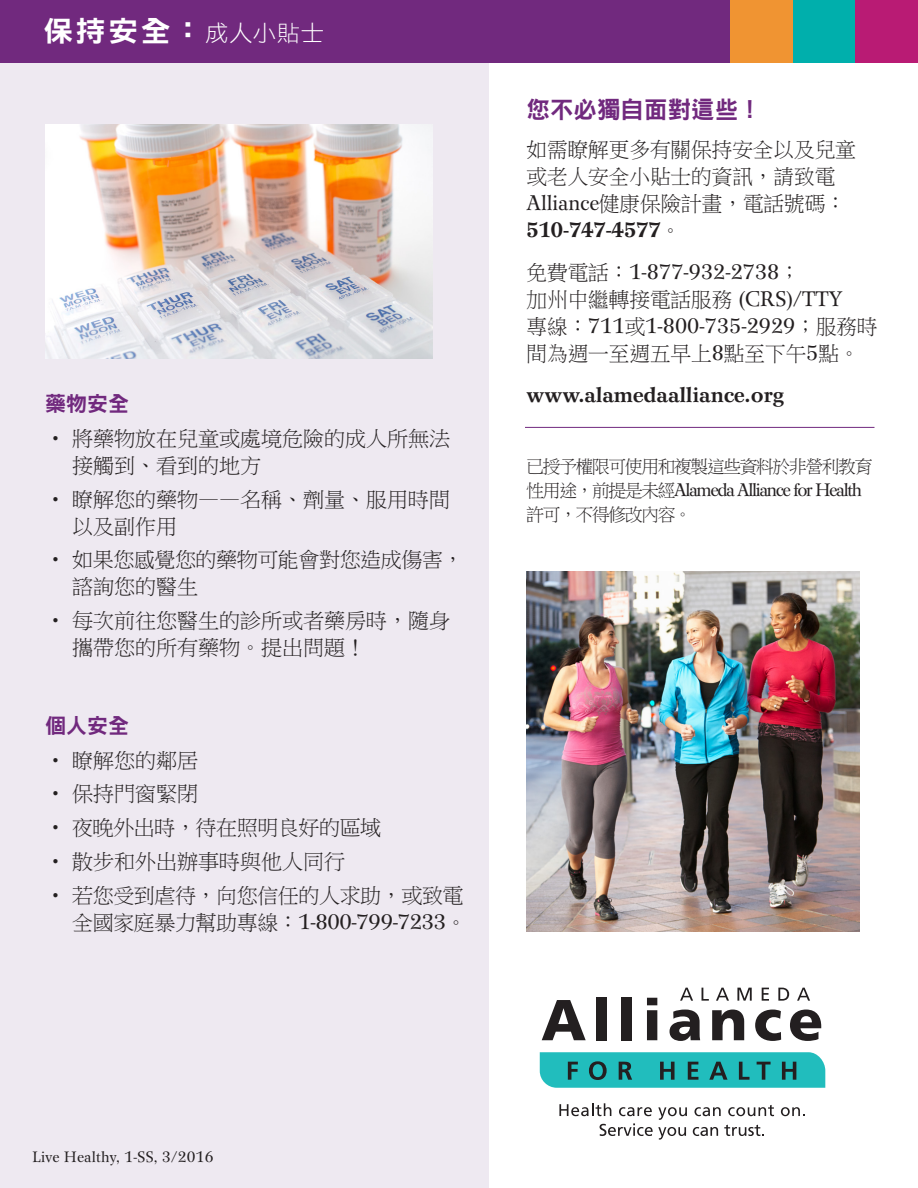
<style>
.page{position:relative;width:918px;height:1188px;background:#fff}
.page>*{position:absolute;margin:0;border:0;box-sizing:border-box;transform-origin:0 0}
.t1{font:28.65px "DF Hei Std W9";color:#fff;scale:1.06 1}
.t2{font:24px "DF Hei Std W9";color:#71297e}
.t3{font:21px/27px "P Ming Li U";color:#231f20}
.t4{font:21px/27px "P Ming Li U";letter-spacing:-.02em;color:#231f20}
.t5{font:21px/42px "Wilke";color:#231f20}
.t6{font:21px "Wilke";letter-spacing:-.02em;color:#231f20}
.t7{font:700 21px "Wilke";color:#231f20}
.t8{font:21px "DF Hei Std W9";color:#71297e}
.t9{font:18px "Wilke";letter-spacing:-.07em;color:#231f20}
.t10{font:18px "P Ming Li U";letter-spacing:-.07em;color:#231f20}
.t11{font:15px "Wilke";letter-spacing:.02em;color:#231f20}
.s1{font-family:"DF Hei Std W3";font-size:22.5px}
.s2{font-family:"P Ming Li U"}
.s3{font-family:"Wilke"}
.s4{font-weight:700}
</style>
<div class="page">
<div style="left:0;top:60px;width:488px;height:1128px;background:#eee9f1"></div>
<svg style="left:542px;top:1000px;width:44px;height:40px"></svg>
<div style="left:597px;top:997px;width:10px;height:43px;background:#231f20"></div>
<div style="left:622px;top:997px;width:10px;height:43px;background:#231f20"></div>
<svg style="left:647px;top:998px;width:10px;height:42px"></svg>
<svg style="left:670px;top:1010px;width:30px;height:31px"></svg>
<svg style="left:712px;top:1010px;width:32px;height:30px"></svg>
<svg style="left:755px;top:1010px;width:26px;height:31px"></svg>
<svg style="left:790px;top:1010px;width:31px;height:31px"></svg>
<svg style="left:540px;top:1052px;width:285px;height:36px;background:#26acac"></svg>
<svg style="left:680px;top:988px;width:13px;height:13px"></svg>
<svg style="left:702px;top:988px;width:7px;height:13px"></svg>
<svg style="left:716px;top:988px;width:13px;height:13px"></svg>
<svg style="left:737px;top:988px;width:15px;height:13px"></svg>
<svg style="left:762px;top:988px;width:7px;height:13px"></svg>
<svg style="left:778px;top:988px;width:11px;height:13px"></svg>
<svg style="left:797px;top:988px;width:13px;height:13px"></svg>
<svg style="left:694px;top:1107px;width:27px;height:9px"></svg>
<svg style="left:728px;top:1105px;width:46px;height:11px"></svg>
<svg style="left:781px;top:1107px;width:24px;height:9px"></svg>
<svg style="left:559px;top:1103px;width:128px;height:37px"></svg>
<svg style="left:693px;top:1127px;width:25px;height:9px"></svg>
<svg style="left:724px;top:1125px;width:40px;height:11px"></svg>
<div style="left:0;top:0;width:918px;height:63px;background:#71297e"></div>
<div style="left:855px;top:0;width:63px;height:63px;background:#b91b74"></div>
<div style="left:792px;top:0;width:63px;height:63px;background:#00afac"></div>
<div style="left:731px;top:0;width:62px;height:63px;background:#f09432"></div>
<hr style="left:525px;top:427px;width:349px;height:1px;background:#71297e">
<img style="left:45px;top:124px;width:387px;height:235px">
<img style="left:527px;top:572px;width:333px;height:359px">
<h1 class="t1" style="left:43px;top:16px;width:266px">保持安全：<span class="s1">成人小貼士</span></h1>
<p class="t8" style="left:45px;top:392px;width:86px">藥物安全</p>
<p class="t3" style="left:72px;top:425px;width:379px;text-indent:-27px">• 將藥物放在兒童或處境危險的成人所無法接觸到、看到的地方</p>
<p class="t3" style="left:72px;top:486px;width:379px;text-indent:-27px">• 瞭解您的藥物——名稱、劑量、服用時間以及副作用</p>
<p class="t4" style="left:72px;top:546px;width:393px;text-indent:-27px">• 如果您感覺您的藥物可能會對您造成傷害，諮詢您的醫生</p>
<p class="t3" style="left:72px;top:607px;width:379px;text-indent:-27px">• 每次前往您醫生的診所或者藥房時，隨身攜帶您的所有藥物。提出問題！</p>
<p class="t8" style="left:45px;top:714px;width:86px">個人安全</p>
<p class="t3" style="left:45px;top:747px;width:155px">• 瞭解您的鄰居</p>
<p class="t3" style="left:45px;top:781px;width:155px">• 保持門窗緊閉</p>
<p class="t4" style="left:45px;top:814px;width:338px">• 夜晚外出時，待在照明良好的區域</p>
<p class="t3" style="left:45px;top:848px;width:302px">• 散步和外出辦事時與他人同行</p>
<p class="t4" style="left:45px;top:882px;width:420px">• 若您受到虐待，向您信任的人求助，或致電</p>
<p class="t6" style="left:72px;top:909px;width:396px"><span class="s2">全國家庭暴力幫助專線：</span>1-800-799-7233<span class="s2">。</span></p>
<p class="t2" style="left:527px;top:96px;width:237px">您不必獨自面對這些！</p>
<p class="t3" style="left:527px;top:136px;width:331px">如需瞭解更多有關保持安全以及兒童或老人安全小貼士的資訊，請致電<br><span class="s3">Alliance</span>健康保險計畫，電話號碼：</p>
<p class="t5" style="left:527px;top:209px;width:275px"><span class="s4">510-747-4577</span><span class="s2">。<br>免費電話：</span>1-877-932-2738<span class="s2">；</span></p>
<p class="t3" style="left:527px;top:286px;width:317px">加州中繼轉接電話服務 <span class="s3">(CRS)/TTY</span></p>
<p class="t5" style="left:527px;top:305px;width:353px"><span class="s2">專線：</span>711<span class="s2">或</span>1-800-735-2929<span class="s2">；服務時</span></p>
<p class="t3" style="left:527px;top:340px;width:335px">間為週一至週五早上<span class="s3">8</span>點至下午<span class="s3">5</span>點。</p>
<p class="t7" style="left:527px;top:382px;width:259px">www.alamedaalliance.org</p>
<p class="t10" style="left:527px;top:457px;width:347px">已授予權限可使用和複製這些資料於非營利教育</p>
<p class="t9" style="left:527px;top:479px;width:337px"><span class="s2">性用途，前提是未經</span>Alameda Alliance for Health</p>
<p class="t10" style="left:527px;top:505px;width:167px">許可，不得修改內容。</p>
<p class="t11" style="left:32px;top:1148px;width:183px">Live Healthy, 1-SS, 3/2016</p>
</div>
